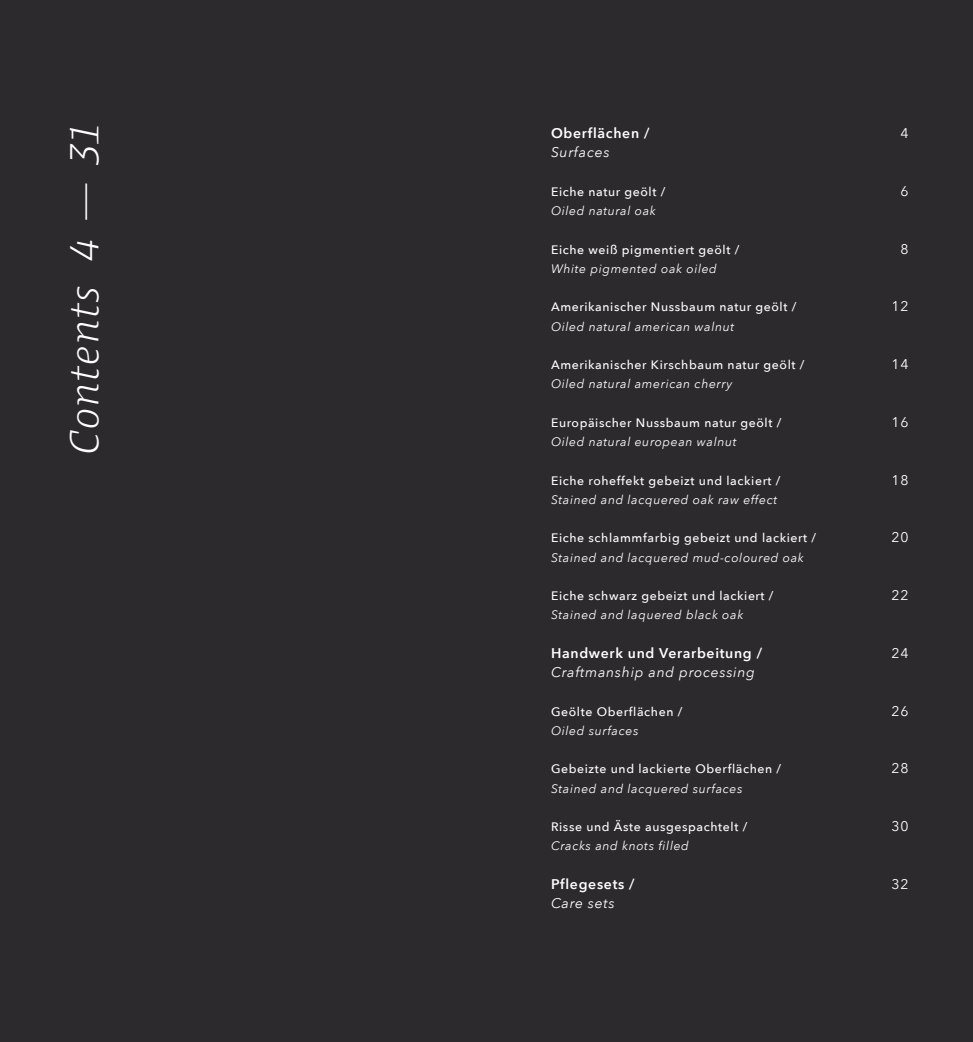
<style>
.page{position:relative;width:973px;height:1042px;background:#fff}
.page>*{position:absolute;margin:0;border:0;box-sizing:border-box;transform-origin:0 0}
.t1{font:italic 300 42px "Harrison Serif Pro";letter-spacing:.05em;color:#fff}
.t2{font:600 14px "Avenir Next";letter-spacing:.05em;color:#fff}
.t3{font:italic 14px "Avenir Next";letter-spacing:.05em;color:#fff}
.t4{font:14px "Avenir Next";letter-spacing:.05em;color:#fff}
.t5{font:500 12.25px "Avenir Next";letter-spacing:.05em;color:#fff}
.t6{font:italic 12.25px "Avenir Next";letter-spacing:.05em;color:#fff}
</style>
<div class="page">
<div style="left:0;top:0;width:972px;height:1042px;background:#2c2a2c"></div>
<h1 class="t1" style="left:53px;top:454px;width:333px;rotate:-90deg">Contents 4 — 31</h1>
<p class="t2" style="left:551px;top:121px;width:100px">Oberflächen /</p>
<p class="t3" style="left:551px;top:141px;width:60px">Surfaces</p>
<p class="t5" style="left:551px;top:181px;width:116px">Eiche natur geölt /</p>
<p class="t6" style="left:551px;top:200px;width:106px">Oiled natural oak</p>
<p class="t5" style="left:551px;top:239px;width:190px">Eiche weiß pigmentiert geölt /</p>
<p class="t6" style="left:551px;top:258px;width:167px">White pigmented oak oiled</p>
<p class="t5" style="left:551px;top:297px;width:247px">Amerikanischer Nussbaum natur geölt /</p>
<p class="t6" style="left:551px;top:316px;width:185px">Oiled natural american walnut</p>
<p class="t5" style="left:551px;top:354px;width:255px">Amerikanischer Kirschbaum natur geölt /</p>
<p class="t6" style="left:551px;top:374px;width:183px">Oiled natural american cherry</p>
<p class="t5" style="left:551px;top:412px;width:232px">Europäischer Nussbaum natur geölt /</p>
<p class="t6" style="left:551px;top:431px;width:187px">Oiled natural european walnut</p>
<p class="t5" style="left:551px;top:470px;width:231px">Eiche roheffekt gebeizt und lackiert /</p>
<p class="t6" style="left:551px;top:489px;width:228px">Stained and lacquered oak raw effect</p>
<p class="t5" style="left:551px;top:528px;width:266px">Eiche schlammfarbig gebeizt und lackiert /</p>
<p class="t6" style="left:551px;top:547px;width:254px">Stained and lacquered mud-coloured oak</p>
<p class="t5" style="left:551px;top:585px;width:224px">Eiche schwarz gebeizt und lackiert /</p>
<p class="t6" style="left:551px;top:605px;width:194px">Stained and laquered black oak</p>
<p class="t2" style="left:551px;top:641px;width:213px">Handwerk und Verarbeitung /</p>
<p class="t3" style="left:551px;top:660px;width:205px">Craftmanship and processing</p>
<p class="t5" style="left:551px;top:701px;width:133px">Geölte Oberflächen /</p>
<p class="t6" style="left:551px;top:720px;width:89px">Oiled surfaces</p>
<p class="t5" style="left:551px;top:759px;width:232px">Gebeizte und lackierte Oberflächen /</p>
<p class="t6" style="left:551px;top:778px;width:193px">Stained and lacquered surfaces</p>
<p class="t5" style="left:551px;top:816px;width:198px">Risse und Äste ausgespachtelt /</p>
<p class="t6" style="left:551px;top:836px;width:139px">Cracks and knots filled</p>
<p class="t2" style="left:551px;top:872px;width:85px">Pflegesets /</p>
<p class="t3" style="left:551px;top:891px;width:65px">Care sets</p>
<p class="t4" style="left:900px;top:121px;width:10px">4</p>
<p class="t4" style="left:900px;top:179px;width:10px">6</p>
<p class="t4" style="left:900px;top:237px;width:10px">8</p>
<p class="t4" style="left:891px;top:295px;width:18px">12</p>
<p class="t4" style="left:891px;top:352px;width:18px">14</p>
<p class="t4" style="left:891px;top:410px;width:18px">16</p>
<p class="t4" style="left:891px;top:468px;width:18px">18</p>
<p class="t4" style="left:891px;top:526px;width:18px">20</p>
<p class="t4" style="left:891px;top:583px;width:18px">22</p>
<p class="t4" style="left:891px;top:641px;width:18px">24</p>
<p class="t4" style="left:891px;top:699px;width:18px">26</p>
<p class="t4" style="left:891px;top:757px;width:18px">28</p>
<p class="t4" style="left:891px;top:814px;width:18px">30</p>
<p class="t4" style="left:891px;top:872px;width:18px">32</p>
</div>
